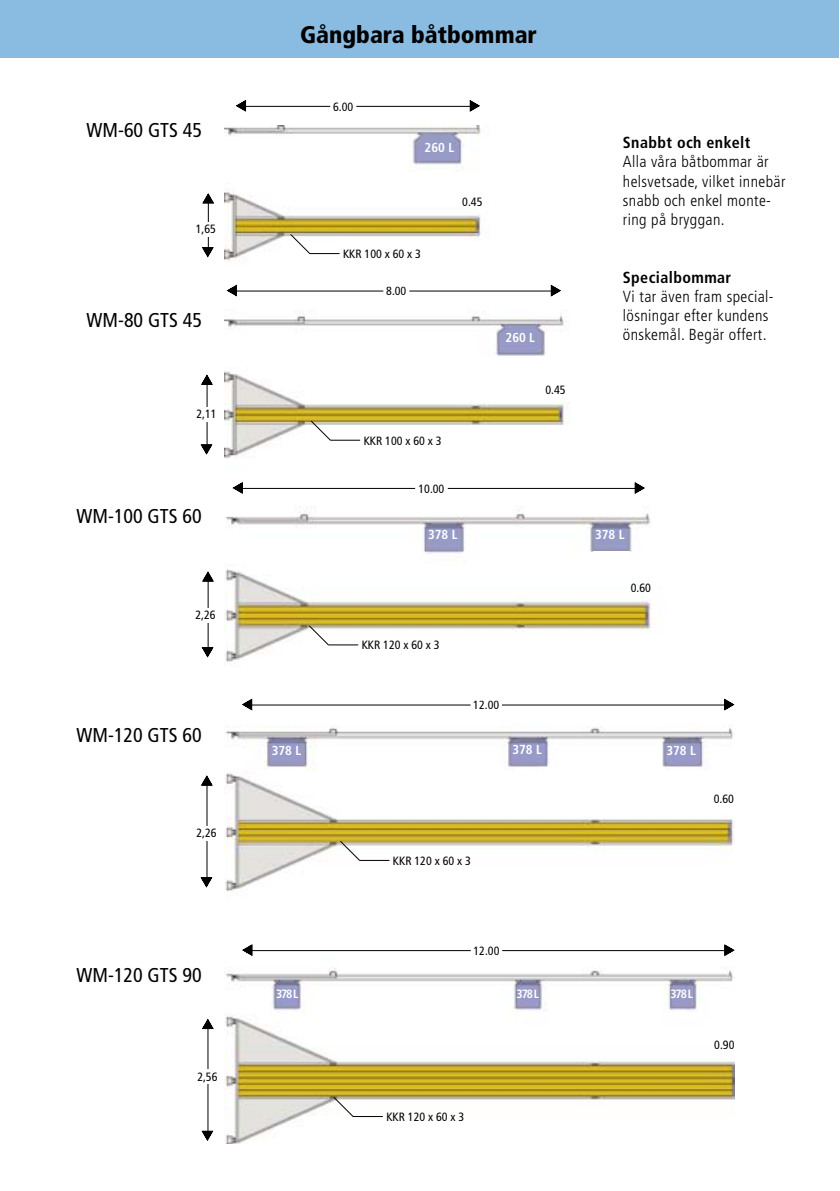
<style>
.page{position:relative;width:840px;height:1191px;background:#fff}
.page>*{position:absolute;margin:0;border:0;box-sizing:border-box;transform-origin:0 0}
.t1{font:900 condensed 24px "Frutiger LT Std";color:#000}
.t2{font:condensed 20px "Frutiger LT Std";color:#000}
.t3{font:300 condensed 16px/19.2px "Frutiger LT Std";letter-spacing:.025em;color:#000}
.t4{font:700 condensed 16px "Frutiger LT Std";letter-spacing:.025em;color:#000}
.t5{font:700 condensed 13px "Frutiger LT Std";color:#fff}
.t6{font:condensed 12px "Frutiger LT Std";color:#000}
.t7{font:700 condensed 12px "Frutiger LT Std";letter-spacing:-.1em;color:#fff}
</style>
<div class="page">
<img style="left:225px;top:126px;width:508px;height:1018px">
<div style="left:340px;top:238px;width:128px;height:18px;background:#fff"></div>
<div style="left:593px;top:551px;width:36px;height:23px;background:#fff"></div>
<svg style="left:466px;top:100px;width:14px;height:12px"></svg>
<svg style="left:235px;top:100px;width:14px;height:12px"></svg>
<hr style="left:232px;top:291px;width:324px;height:1px;background:#000">
<div style="left:384px;top:285px;width:24px;height:18px;background:#fff"></div>
<svg style="left:547px;top:281px;width:18px;height:18px"></svg>
<svg style="left:225px;top:282px;width:15px;height:18px"></svg>
<svg style="left:290px;top:234px;width:20px;height:20px"></svg>
<hr style="left:309px;top:253px;width:30px;height:1px;background:#000">
<hr style="left:240px;top:488px;width:400px;height:1px;background:#000">
<div style="left:416px;top:483px;width:30px;height:18px;background:#fff"></div>
<svg style="left:631px;top:478px;width:17px;height:19px"></svg>
<svg style="left:228px;top:479px;width:18px;height:18px"></svg>
<hr style="left:247px;top:704px;width:480px;height:1px;background:#000">
<div style="left:471px;top:699px;width:29px;height:18px;background:#fff"></div>
<svg style="left:720px;top:695px;width:15px;height:18px"></svg>
<svg style="left:238px;top:695px;width:17px;height:19px"></svg>
<hr style="left:247px;top:950px;width:478px;height:1px;background:#000">
<div style="left:471px;top:945px;width:30px;height:17px;background:#fff"></div>
<svg style="left:720px;top:940px;width:15px;height:19px"></svg>
<svg style="left:238px;top:941px;width:18px;height:18px"></svg>
<svg style="left:310px;top:420px;width:21px;height:21px"></svg>
<hr style="left:330px;top:440px;width:30px;height:1px;background:#000">
<svg style="left:308px;top:625px;width:21px;height:20px"></svg>
<hr style="left:328px;top:644px;width:30px;height:1px;background:#000">
<svg style="left:339px;top:840px;width:21px;height:21px"></svg>
<hr style="left:359px;top:860px;width:30px;height:1px;background:#000">
<svg style="left:333px;top:1096px;width:49px;height:21px"></svg>
<hr style="left:208px;top:194px;width:1px;height:60px;background:#000">
<div style="left:195px;top:222px;width:25px;height:14px;background:#fff"></div>
<svg style="left:202px;top:244px;width:12px;height:14px"></svg>
<svg style="left:202px;top:193px;width:12px;height:14px"></svg>
<hr style="left:207px;top:375px;width:1px;height:72px;background:#000">
<div style="left:196px;top:407px;width:24px;height:14px;background:#fff"></div>
<svg style="left:200px;top:441px;width:13px;height:14px"></svg>
<svg style="left:201px;top:374px;width:12px;height:14px"></svg>
<hr style="left:208px;top:572px;width:1px;height:77px;background:#000">
<div style="left:195px;top:608px;width:24px;height:14px;background:#fff"></div>
<svg style="left:201px;top:644px;width:13px;height:14px"></svg>
<svg style="left:202px;top:571px;width:12px;height:14px"></svg>
<hr style="left:206px;top:776px;width:1px;height:103px;background:#000">
<div style="left:196px;top:826px;width:24px;height:14px;background:#fff"></div>
<svg style="left:200px;top:873px;width:13px;height:15px"></svg>
<svg style="left:201px;top:775px;width:12px;height:14px"></svg>
<hr style="left:207px;top:1019px;width:1px;height:113px;background:#000">
<div style="left:197px;top:1069px;width:24px;height:14px;background:#fff"></div>
<svg style="left:201px;top:1127px;width:13px;height:14px"></svg>
<svg style="left:202px;top:1018px;width:12px;height:14px"></svg>
<hr style="left:246px;top:106px;width:224px;height:1px;background:#000">
<div style="left:331px;top:101px;width:24px;height:18px;background:#fff"></div>
<div style="left:0;top:1px;width:838px;height:56px;background:#8abbe1"></div>
<p class="t2" style="left:86px;top:118px;width:117px">WM-60 GTS 45</p>
<p class="t6" style="left:195px;top:222px;width:22px">1,65</p>
<p class="t2" style="left:86px;top:308px;width:117px">WM-80 GTS 45</p>
<p class="t6" style="left:196px;top:407px;width:22px">2,11</p>
<p class="t2" style="left:76px;top:504px;width:127px">WM-100 GTS 60</p>
<p class="t6" style="left:195px;top:608px;width:22px">2,26</p>
<p class="t2" style="left:76px;top:723px;width:127px">WM-120 GTS 60</p>
<p class="t6" style="left:196px;top:826px;width:22px">2,26</p>
<p class="t2" style="left:76px;top:963px;width:127px">WM-120 GTS 90</p>
<p class="t6" style="left:197px;top:1069px;width:22px">2,56</p>
<h1 class="t1" style="left:300px;top:20px;width:238px">Gångbara båtbommar</h1>
<p class="t6" style="left:333px;top:99px;width:22px">6.00</p>
<p class="t5" style="left:424px;top:140px;width:31px">260 L</p>
<p class="t6" style="left:343px;top:247px;width:79px">KKR 100 x 60 x 3</p>
<p class="t6" style="left:386px;top:284px;width:22px">8.00</p>
<p class="t6" style="left:462px;top:195px;width:22px">0.45</p>
<p class="t6" style="left:363px;top:433px;width:79px">KKR 100 x 60 x 3</p>
<p class="t6" style="left:418px;top:481px;width:27px">10.00</p>
<p class="t5" style="left:505px;top:330px;width:31px">260 L</p>
<p class="t6" style="left:545px;top:383px;width:22px">0.45</p>
<p class="t4" style="left:622px;top:133px;width:129px">Snabbt och enkelt</p>
<p class="t3" style="left:622px;top:152px;width:164px">Alla våra båtbommar är helsvetsade, vilket innebär snabb och enkel monte&shy;ring på bryggan.</p>
<p class="t4" style="left:622px;top:267px;width:110px">Specialbommar</p>
<p class="t3" style="left:622px;top:287px;width:152px">Vi tar även fram special&shy;lösningar efter kundens önskemål. Begär offert.</p>
<p class="t5" style="left:428px;top:527px;width:31px">378 L</p>
<p class="t5" style="left:594px;top:527px;width:31px">378 L</p>
<p class="t6" style="left:361px;top:638px;width:79px">KKR 120 x 60 x 3</p>
<p class="t6" style="left:473px;top:698px;width:27px">12.00</p>
<p class="t6" style="left:630px;top:580px;width:22px">0.60</p>
<p class="t5" style="left:271px;top:742px;width:31px">378 L</p>
<p class="t5" style="left:512px;top:741px;width:31px">378 L</p>
<p class="t5" style="left:666px;top:742px;width:31px">378 L</p>
<p class="t6" style="left:713px;top:791px;width:22px">0.60</p>
<p class="t6" style="left:392px;top:853px;width:79px">KKR 120 x 60 x 3</p>
<p class="t6" style="left:473px;top:943px;width:27px">12.00</p>
<p class="t7" style="left:276px;top:986px;width:24px">378 L</p>
<p class="t7" style="left:516px;top:987px;width:24px">378 L</p>
<p class="t7" style="left:670px;top:987px;width:24px">378 L</p>
<p class="t6" style="left:713px;top:1038px;width:22px">0.90</p>
<p class="t6" style="left:386px;top:1109px;width:79px">KKR 120 x 60 x 3</p>
</div>
